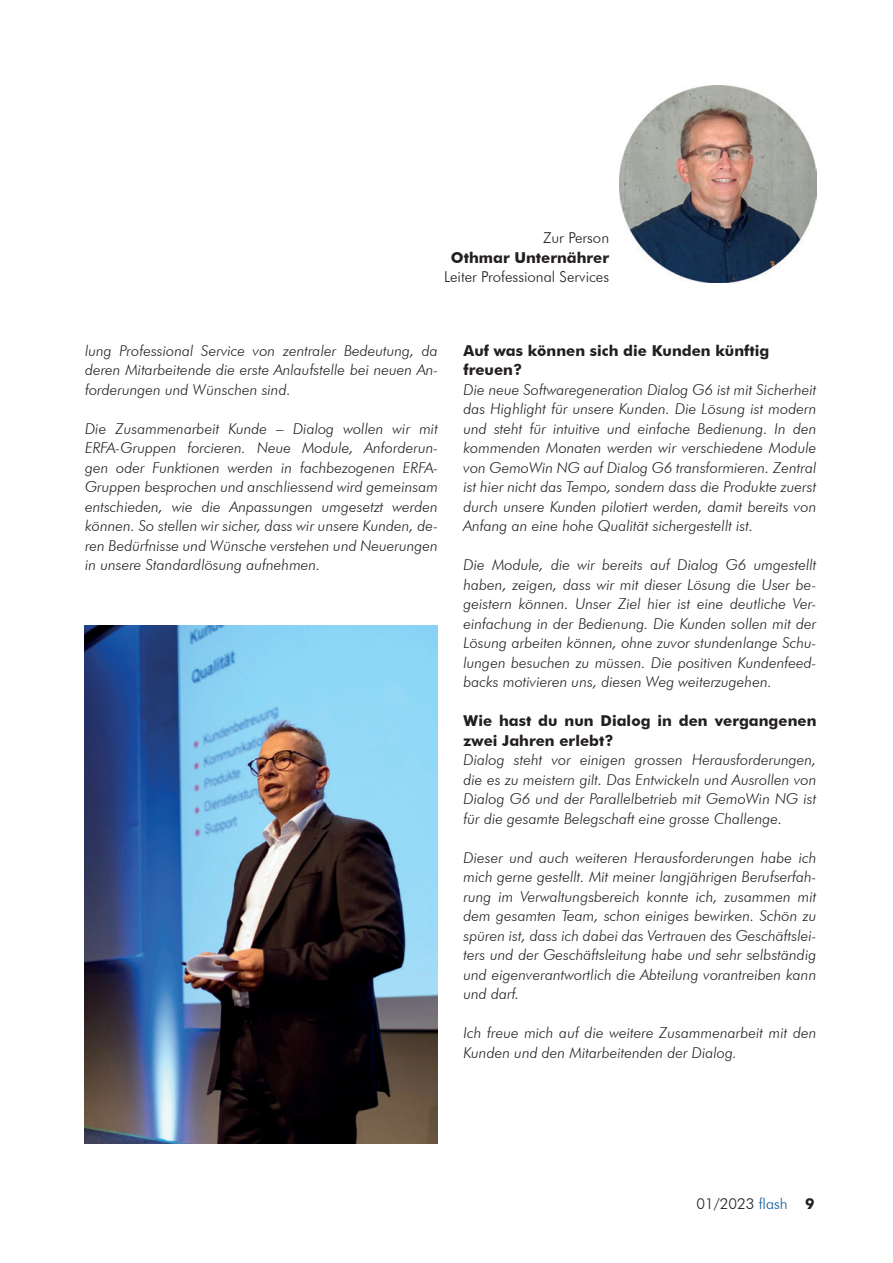
<style>
.page{position:relative;width:893px;height:1263px;background:#fff}
.page>*{position:absolute;margin:0;border:0;box-sizing:border-box;transform-origin:0 0}
.Grundtext{font:italic 300 15px/19.5px "Futura BT";color:#231f20;text-align:justify}
.Zwischentitel{font:700 15px/19.5px "Futura BT";color:#231f20}
.Grundtext-2{font:300 15px "Futura BT";color:#231f20}
.s1{color:#105aa0}
.s2{font-weight:700}
</style>
<div class="page">
<img style="left:619px;top:85px;width:197px;height:197px">
<img style="left:85px;top:626px;width:353px;height:518px">
<p class="Grundtext-2" style="left:543px;top:229px;width:68px">Zur Person</p>
<p class="Zwischentitel" style="left:451px;top:247px;width:160px">Othmar Unternährer</p>
<p class="Grundtext-2" style="left:444px;top:268px;width:166px">Leiter Professional Services</p>
<p class="Grundtext" style="left:85px;top:341px;width:354px">lung Professional Service von zentraler Bedeutung, da deren Mitarbeitende die erste Anlaufstelle bei neuen An&shy;forderungen und Wünschen sind.</p>
<p class="Grundtext" style="left:85px;top:419px;width:354px">Die Zusammenarbeit Kunde – Dialog wollen wir mit ERFA-Gruppen forcieren. Neue Module, Anforderun&shy;gen oder Funktionen werden in fachbezogenen ERFA-Gruppen besprochen und anschliessend wird gemeinsam entschieden, wie die Anpassungen umgesetzt werden können. So stellen wir sicher, dass wir unsere Kunden, de&shy;ren Bedürfnisse und Wünsche verstehen und Neuerungen in unsere Standardlösung aufnehmen.</p>
<p class="Zwischentitel" style="left:463px;top:341px;width:307px">Auf was können sich die Kunden künftig freuen?</p>
<p class="Grundtext" style="left:463px;top:380px;width:354px">Die neue Softwaregeneration Dialog G6 ist mit Sicherheit das Highlight für unsere Kunden. Die Lösung ist modern und steht für intuitive und einfache Bedienung. In den kommenden Monaten werden wir verschiedene Module von GemoWin NG auf Dialog G6 transformieren. Zentral ist hier nicht das Tempo, sondern dass die Produkte zuerst durch unsere Kunden pilotiert werden, damit bereits von Anfang an eine hohe Qualität sichergestellt ist.</p>
<p class="Grundtext" style="left:463px;top:555px;width:354px">Die Module, die wir bereits auf Dialog G6 umgestellt haben, zeigen, dass wir mit dieser Lösung die User be&shy;geistern können. Unser Ziel hier ist eine deutliche Ver&shy;einfachung in der Bedienung. Die Kunden sollen mit der Lösung arbeiten können, ohne zuvor stundenlange Schu&shy;lungen besuchen zu müssen. Die positiven Kundenfeed&shy;backs motivieren uns, diesen Weg weiterzugehen.</p>
<p class="Zwischentitel" style="left:463px;top:711px;width:354px">Wie hast du nun Dialog in den vergangenen zwei Jahren erlebt?</p>
<p class="Grundtext" style="left:463px;top:750px;width:354px">Dialog steht vor einigen grossen Herausforderungen, die es zu meistern gilt. Das Entwickeln und Ausrollen von Dialog G6 und der Parallelbetrieb mit GemoWin NG ist für die gesamte Belegschaft eine grosse Challenge.</p>
<p class="Grundtext" style="left:463px;top:848px;width:354px">Dieser und auch weiteren Herausforderungen habe ich mich gerne gestellt. Mit meiner langjährigen Berufserfah&shy;rung im Verwaltungsbereich konnte ich, zusammen mit dem gesamten Team, schon einiges bewirken. Schön zu spüren ist, dass ich dabei das Vertrauen des Geschäftslei&shy;ters und der Geschäftsleitung habe und sehr selbständig und eigenverantwortlich die Abteilung vorantreiben kann und darf.</p>
<p class="Grundtext" style="left:463px;top:1023px;width:354px">Ich freue mich auf die weitere Zusammenarbeit mit den<br>Kunden und den Mitarbeitenden der Dialog.</p>
<p class="Grundtext-2" style="left:696px;top:1195px;width:120px">01/2023 <span class="s1">flash</span> <span class="s2">9</span></p>
</div>
